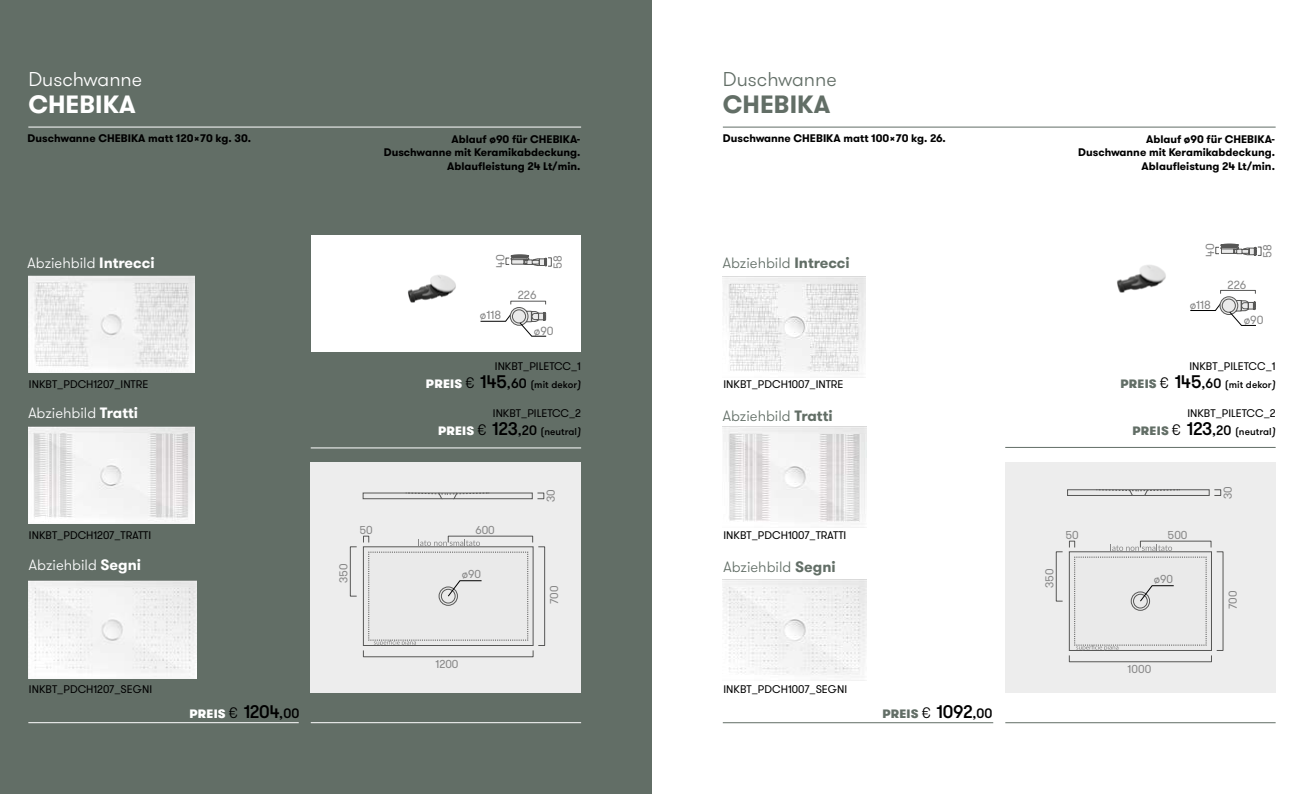
<style>
.page{position:relative;width:1304px;height:794px;background:#fff}
.page>*{position:absolute;margin:0;border:0;box-sizing:border-box;transform-origin:0 0}
.t1{font:700 25px "GT Walsheim";color:#626e66}
.t2{font:700 25px "GT Walsheim";color:#fff}
.t3{font:300 20px "GT Walsheim";color:#626e66}
.t4{font:300 20px "GT Walsheim";color:#fff}
.t5{font:300 15px "GT Walsheim";color:#fff}
.t6{font:300 15px "GT Walsheim";color:#626e66}
.t7{font:900 12.2px "GT Walsheim";letter-spacing:.02em;color:#626e66}
.t8{font:900 12.2px "GT Walsheim";letter-spacing:.02em;color:#fff}
.t9{font:11.7px "GT Walsheim";color:#878787}
.t10{font:11.3px "GT Walsheim";color:#878787}
.t11{font:700 11px/13.2px "GT Walsheim";color:#000;text-align:right}
.t12{font:11px "GT Walsheim";color:#000}
.t13{font:500 10px "GT Walsheim";letter-spacing:.005em;color:#000}
.s1{font-weight:700}
.s2{font-weight:900;font-size:12.2px;color:#fff}
.s3{font-weight:300;font-size:15.2px}
.s4{font-size:18.2px}
.s5{font-size:13.7px}
.s6{font-style:italic}
.s7{font-weight:900;font-size:12.2px;color:#626e66}
.s8{font-weight:300;font-size:15.2px;color:#000}
.s9{font-weight:500;font-size:18.2px;color:#000}
.s10{font-weight:500;font-size:13.7px;color:#000}
</style>
<div class="page">
<div style="left:0;top:0;width:652px;height:794px;background:#626e66"></div>
<div style="left:1005px;top:462px;width:271px;height:230px;background:#ededed"></div>
<hr style="left:723px;top:127px;width:553px;height:1px;background:#626e66">
<hr style="left:1005px;top:722px;width:271px;height:1px;background:#626e66">
<hr style="left:723px;top:722px;width:270px;height:1px;background:#626e66">
<img style="left:1117px;top:265px;width:49px;height:28px">
<svg style="left:1190px;top:243px;width:71px;height:83px"></svg>
<hr style="left:1005px;top:447px;width:271px;height:1px;background:#626e66">
<img style="left:722px;top:276px;width:144px;height:96px">
<img style="left:723px;top:427px;width:143px;height:101px">
<img style="left:723px;top:579px;width:144px;height:102px">
<svg style="left:1056px;top:541px;width:156px;height:121px"></svg>
<div style="left:1214px;top:489px;width:7px;height:6px;border:1px solid #575756"></div>
<svg style="left:1067px;top:489px;width:143px;height:7px"></svg>
<div style="left:310px;top:462px;width:270px;height:230px;background:#ededed"></div>
<div style="left:538px;top:546px;width:7px;height:99px;border:1px solid #575756"></div>
<svg style="left:350px;top:536px;width:183px;height:121px"></svg>
<div style="left:537px;top:493px;width:7px;height:6px;border:1px solid #575756"></div>
<svg style="left:363px;top:492px;width:170px;height:7px"></svg>
<hr style="left:28px;top:127px;width:553px;height:1px;background:#fff">
<hr style="left:28px;top:722px;width:271px;height:1px;background:#fff">
<hr style="left:311px;top:722px;width:270px;height:1px;background:#fff">
<img style="left:28px;top:276px;width:166px;height:97px">
<img style="left:28px;top:426px;width:166px;height:97px">
<img style="left:29px;top:580px;width:167px;height:98px">
<div style="left:311px;top:235px;width:270px;height:116px;background:#fff"></div>
<img style="left:408px;top:275px;width:48px;height:28px">
<svg style="left:480px;top:254px;width:72px;height:82px"></svg>
<hr style="left:311px;top:448px;width:270px;height:1px;background:#fff">
<h2 class="t4" style="left:28px;top:66px;width:115px">Duschwanne</h2>
<h1 class="t2" style="left:28px;top:88px;width:109px">CHEBIKA</h1>
<h2 class="t3" style="left:723px;top:66px;width:115px">Duschwanne</h2>
<h1 class="t1" style="left:723px;top:88px;width:109px">CHEBIKA</h1>
<p class="t11" style="left:28px;top:132px;width:225px">Duschwanne CHEBIKA matt 120x70 kg. 30.</p>
<p class="t11" style="left:384px;top:133px;width:198px">Ablauf ø90 für CHEBIKA-<br>Duschwanne mit Keramikabdeckung.<br>Ablaufleistung 24 Lt/min.</p>
<p class="t11" style="left:723px;top:132px;width:225px">Duschwanne CHEBIKA matt 100x70 kg. 26.</p>
<p class="t11" style="left:1078px;top:133px;width:198px">Ablauf ø90 für CHEBIKA-<br>Duschwanne mit Keramikabdeckung.<br>Ablaufleistung 24 Lt/min.</p>
<h3 class="t5" style="left:28px;top:253px;width:128px">Abziehbild <span class="s1">Intrecci</span></h3>
<p class="t9" style="left:493px;top:267px;width:15px;rotate:-90deg">40</p>
<p class="t9" style="left:550px;top:269px;width:15px;rotate:-90deg">58</p>
<p class="t9" style="left:518px;top:288px;width:20px">226</p>
<p class="t9" style="left:480px;top:308px;width:23px">ø118</p>
<p class="t9" style="left:534px;top:323px;width:21px">ø90</p>
<h3 class="t6" style="left:723px;top:253px;width:128px">Abziehbild <span class="s1">Intrecci</span></h3>
<p class="t9" style="left:1203px;top:257px;width:15px;rotate:-90deg">40</p>
<p class="t9" style="left:1260px;top:258px;width:15px;rotate:-90deg">58</p>
<p class="t9" style="left:1228px;top:277px;width:20px">226</p>
<p class="t9" style="left:1190px;top:297px;width:23px">ø118</p>
<p class="t9" style="left:1244px;top:312px;width:21px">ø90</p>
<p class="t12" style="left:29px;top:377px;width:121px">INKBT_PDCH1207_INTRE</p>
<h3 class="t5" style="left:28px;top:404px;width:111px">Abziehbild <span class="s1">Tratti</span></h3>
<p class="t12" style="left:495px;top:359px;width:88px">INKBT_PILETCC_1</p>
<p class="t13" style="left:426px;top:378px;width:157px"><span class="s2">PREIS</span> <span class="s3">€</span> <span class="s4">145</span><span class="s5">,60</span> (mit dekor<span class="s6">)</span></p>
<p class="t12" style="left:493px;top:406px;width:90px">INKBT_PILETCC_2</p>
<p class="t13" style="left:438px;top:425px;width:145px"><span class="s2">PREIS</span> <span class="s3">€</span> <span class="s4">123</span><span class="s5">,20</span> (neutral<span class="s6">)</span></p>
<p class="t12" style="left:723px;top:377px;width:122px">INKBT_PDCH1007_INTRE</p>
<h3 class="t6" style="left:723px;top:406px;width:111px">Abziehbild <span class="s1">Tratti</span></h3>
<p class="t12" style="left:1189px;top:359px;width:88px">INKBT_PILETCC_1</p>
<p class="t13" style="left:1120px;top:378px;width:157px"><span class="s7">PREIS</span> <span class="s3">€</span> <span class="s4">145</span><span class="s5">,60</span> (mit dekor<span class="s6">)</span></p>
<p class="t12" style="left:1187px;top:406px;width:90px">INKBT_PILETCC_2</p>
<p class="t13" style="left:1132px;top:425px;width:145px"><span class="s7">PREIS</span> <span class="s3">€</span> <span class="s4">123</span><span class="s5">,20</span> (neutral<span class="s6">)</span></p>
<p class="t10" style="left:544px;top:502px;width:14px;rotate:-90deg">30</p>
<p class="t10" style="left:1221px;top:499px;width:14px;rotate:-90deg">30</p>
<p class="t12" style="left:29px;top:528px;width:124px">INKBT_PDCH1207_TRATTI</p>
<p class="t10" style="left:359px;top:523px;width:15px">50</p>
<p class="t10" style="left:475px;top:523px;width:21px">600</p>
<p class="t12" style="left:723px;top:528px;width:124px">INKBT_PDCH1007_TRATTI</p>
<p class="t10" style="left:1065px;top:528px;width:15px">50</p>
<p class="t10" style="left:1168px;top:528px;width:21px">500</p>
<h3 class="t5" style="left:29px;top:555px;width:114px">Abziehbild <span class="s1">Segni</span></h3>
<p class="t10" style="left:336px;top:583px;width:21px;rotate:-90deg">350</p>
<p class="t10" style="left:462px;top:567px;width:21px">ø90</p>
<p class="t10" style="left:547px;top:604px;width:20px;rotate:-90deg">700</p>
<h3 class="t6" style="left:723px;top:558px;width:114px">Abziehbild <span class="s1">Segni</span></h3>
<p class="t10" style="left:1042px;top:588px;width:21px;rotate:-90deg">350</p>
<p class="t10" style="left:1154px;top:572px;width:21px">ø90</p>
<p class="t10" style="left:1226px;top:609px;width:20px;rotate:-90deg">700</p>
<p class="t10" style="left:435px;top:656px;width:25px">1200</p>
<p class="t10" style="left:1128px;top:661px;width:25px">1000</p>
<p class="t12" style="left:29px;top:682px;width:125px">INKBT_PDCH1207_SEGNI</p>
<p class="t12" style="left:723px;top:682px;width:125px">INKBT_PDCH1007_SEGNI</p>
<p class="t8" style="left:189px;top:705px;width:111px">PREIS <span class="s8">€</span> <span class="s9">1204</span><span class="s10">,00</span></p>
<p class="t7" style="left:882px;top:705px;width:111px">PREIS <span class="s8">€</span> <span class="s9">1092</span><span class="s10">,00</span></p>
</div>
